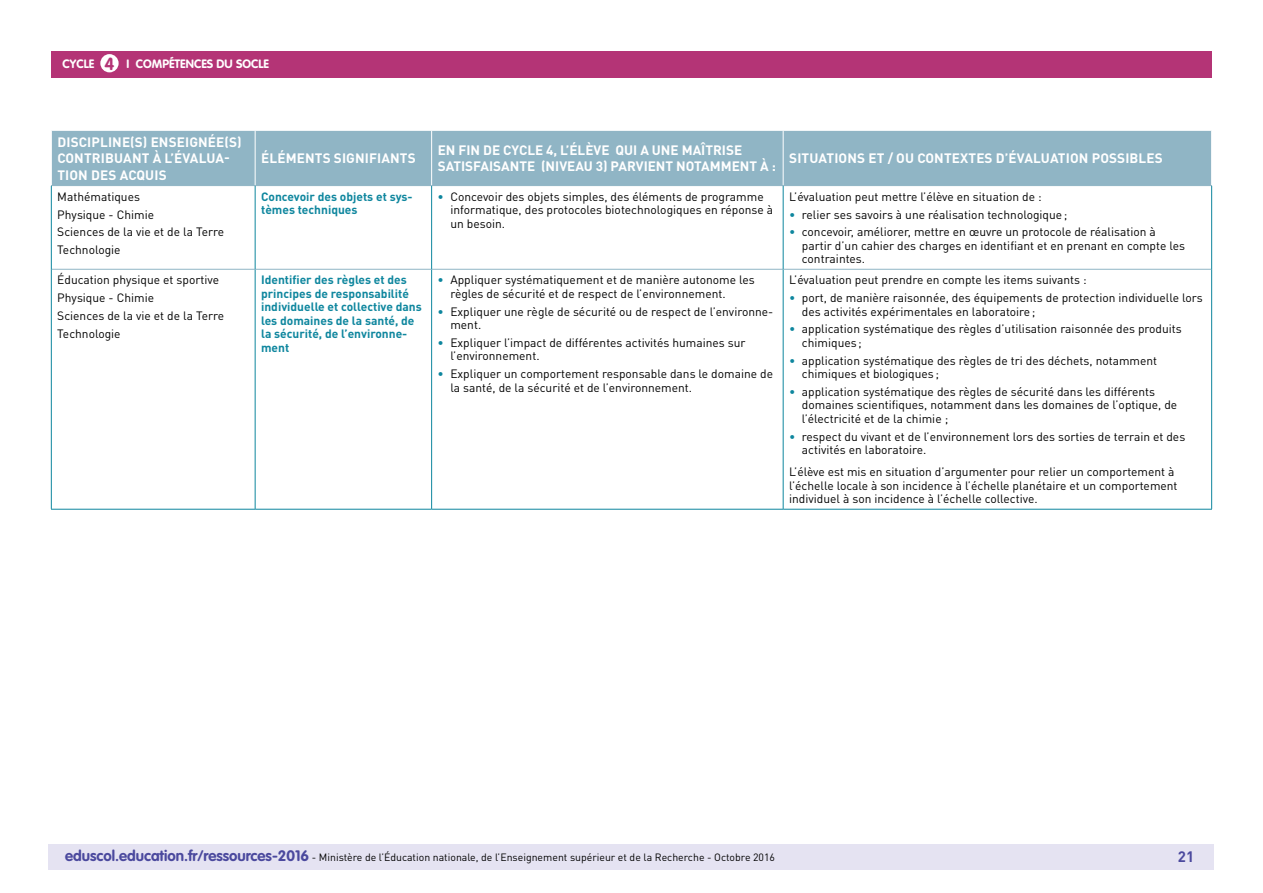
<style>
.page{position:relative;width:1263px;height:893px;background:#fff}
.page>*{position:absolute;margin:0;border:0;box-sizing:border-box;transform-origin:0 0}
.t1{font:700 17.25px "VAG Rounded Std";color:#b43476}
.t2{font:700 15px "DIN Pro";color:#4b499e}
.Titre_têtière_tablea{font:700 13.5px/16.2px "DIN Pro";letter-spacing:.01em;color:#fff}
.Texte_courant_tablea{font:12px/13.5px "DIN Pro";color:#000}
.Texte_gras_bleu{font:700 12px/13.5px "DIN Pro";color:#0e869e}
.t3{font:700 12px "VAG Rounded Std";color:#fff}
.t4{font:10.5px "DIN Pro";color:#000}
.s1{color:#0e869e}
.s2{font-family:"VAG Rounded Std";font-weight:700;font-size:15px;color:#4b499e}
</style>
<div class="page">
<div style="left:49px;top:844px;width:1165px;height:26px;background:#e5e3f2"></div>
<div style="left:51px;top:51px;width:1161px;height:27px;background:#b43476"></div>
<div style="left:100px;top:54px;width:19px;height:18px;background:#fff;border-radius:50%"></div>
<div style="left:52px;top:131px;width:1159px;height:54px;background:#90b5c5"></div>
<hr style="left:255px;top:131px;width:1px;height:54px;background:#fff">
<hr style="left:431px;top:131px;width:1px;height:54px;background:#fff">
<hr style="left:783px;top:131px;width:1px;height:54px;background:#fff">
<hr style="left:51px;top:185px;width:204px;height:1px;background:#90b5c5">
<hr style="left:255px;top:185px;width:177px;height:1px;background:#90b5c5">
<hr style="left:432px;top:185px;width:351px;height:1px;background:#90b5c5">
<hr style="left:783px;top:185px;width:429px;height:1px;background:#90b5c5">
<hr style="left:52px;top:269px;width:203px;height:1px;background:#90b5c5">
<hr style="left:255px;top:269px;width:177px;height:1px;background:#90b5c5">
<hr style="left:432px;top:269px;width:351px;height:1px;background:#90b5c5">
<hr style="left:783px;top:269px;width:428px;height:1px;background:#90b5c5">
<hr style="left:51px;top:186px;width:1px;height:83px;background:#0e869e">
<hr style="left:255px;top:186px;width:1px;height:83px;background:#0e869e">
<hr style="left:431px;top:186px;width:1px;height:83px;background:#0e869e">
<hr style="left:783px;top:186px;width:1px;height:83px;background:#0e869e">
<hr style="left:1211px;top:186px;width:1px;height:83px;background:#0e869e">
<hr style="left:51px;top:269px;width:1px;height:240px;background:#0e869e">
<hr style="left:255px;top:270px;width:1px;height:239px;background:#0e869e">
<hr style="left:431px;top:270px;width:1px;height:239px;background:#0e869e">
<hr style="left:783px;top:270px;width:1px;height:239px;background:#0e869e">
<hr style="left:1211px;top:269px;width:1px;height:240px;background:#0e869e">
<hr style="left:51px;top:509px;width:204px;height:1px;background:#0e869e">
<hr style="left:255px;top:509px;width:177px;height:1px;background:#0e869e">
<hr style="left:432px;top:509px;width:351px;height:1px;background:#0e869e">
<hr style="left:783px;top:509px;width:429px;height:1px;background:#0e869e">
<p class="t3" style="left:63px;top:57px;width:33px">CYCLE</p>
<p class="t3" style="left:127px;top:57px;width:144px">I COMPÉTENCES DU SOCLE</p>
<h1 class="t1" style="left:105px;top:53px;width:11px">4</h1>
<p class="Titre_têtière_tablea" style="left:57px;top:134px;width:186px">DISCIPLINE(S) ENSEIGNÉE(S)<br>CONTRIBUANT À L’ÉVALUA-<br>TION DES ACQUIS</p>
<p class="Texte_courant_tablea" style="left:57px;top:189px;width:84px">Mathématiques</p>
<p class="Texte_courant_tablea" style="left:57px;top:207px;width:98px">Physique - Chimie</p>
<p class="Texte_courant_tablea" style="left:57px;top:225px;width:168px">Sciences de la vie et de la Terre</p>
<p class="Texte_courant_tablea" style="left:57px;top:243px;width:65px">Technologie</p>
<p class="Texte_courant_tablea" style="left:57px;top:273px;width:163px">Éducation physique et sportive</p>
<p class="Texte_courant_tablea" style="left:57px;top:291px;width:98px">Physique - Chimie</p>
<p class="Texte_courant_tablea" style="left:57px;top:309px;width:168px">Sciences de la vie et de la Terre</p>
<p class="Texte_courant_tablea" style="left:57px;top:326px;width:65px">Technologie</p>
<p class="Titre_têtière_tablea" style="left:261px;top:150px;width:156px">ÉLÉMENTS SIGNIFIANTS</p>
<p class="Titre_têtière_tablea" style="left:438px;top:142px;width:340px">EN FIN DE CYCLE 4, L’ÉLÈVE QUI A UNE MAÎTRISE<br>SATISFAISANTE (NIVEAU 3) PARVIENT NOTAMMENT À :</p>
<p class="Titre_têtière_tablea" style="left:789px;top:150px;width:375px">SITUATIONS ET / OU CONTEXTES D’ÉVALUATION POSSIBLES</p>
<p class="Texte_gras_bleu" style="left:261px;top:189px;width:153px">Concevoir des objets et sys&shy;tèmes techniques</p>
<p class="Texte_courant_tablea" style="left:450px;top:189px;width:324px;text-indent:-13px"><span class="s1">•</span> Concevoir des objets simples, des éléments de programme informatique, des protocoles biotechnologiques en réponse à un besoin.</p>
<p class="Texte_courant_tablea" style="left:789px;top:189px;width:254px">L’évaluation peut mettre l’élève en situation de :</p>
<p class="Texte_courant_tablea" style="left:789px;top:207px;width:280px"><span class="s1">•</span> relier ses savoirs à une réalisation technologique;</p>
<p class="Texte_courant_tablea" style="left:802px;top:225px;width:385px;text-indent:-13px"><span class="s1">•</span> concevoir, améliorer, mettre en œuvre un protocole de réalisation à partir d’un cahier des charges en identifiant et en prenant en compte les contraintes.</p>
<p class="Texte_gras_bleu" style="left:261px;top:273px;width:162px">Identifier des règles et des principes de responsabilité individuelle et collective dans les domaines de la santé, de la sécurité, de l’environne&shy;ment</p>
<p class="Texte_courant_tablea" style="left:450px;top:273px;width:306px;text-indent:-13px"><span class="s1">•</span> Appliquer systématiquement et de manière autonome les règles de sécurité et de respect de l’environnement.</p>
<p class="Texte_courant_tablea" style="left:450px;top:304px;width:324px;text-indent:-13px"><span class="s1">•</span> Expliquer une règle de sécurité ou de respect de l’environne&shy;ment.</p>
<p class="Texte_courant_tablea" style="left:450px;top:336px;width:297px;text-indent:-13px"><span class="s1">•</span> Expliquer l’impact de différentes activités humaines sur l’environnement.</p>
<p class="Texte_courant_tablea" style="left:450px;top:367px;width:324px;text-indent:-13px"><span class="s1">•</span> Expliquer un comportement responsable dans le domaine de la santé, de la sécurité et de l’environnement.</p>
<p class="Texte_courant_tablea" style="left:789px;top:273px;width:299px">L’évaluation peut prendre en compte les items suivants :</p>
<p class="Texte_courant_tablea" style="left:802px;top:291px;width:402px;text-indent:-13px"><span class="s1">•</span> port, de manière raisonnée, des équipements de protection individuelle lors des activités expérimentales en laboratoire;</p>
<p class="Texte_courant_tablea" style="left:802px;top:322px;width:381px;text-indent:-13px"><span class="s1">•</span> application systématique des règles d’utilisation raisonnée des produits chimiques ;</p>
<p class="Texte_courant_tablea" style="left:802px;top:353px;width:357px;text-indent:-13px"><span class="s1">•</span> application systématique des règles de tri des déchets, notamment chimiques et biologiques ;</p>
<p class="Texte_courant_tablea" style="left:802px;top:385px;width:377px;text-indent:-13px"><span class="s1">•</span> application systématique des règles de sécurité dans les différents domaines scientifiques, notamment dans les domaines de l’optique, de l’électricité et de la chimie ;</p>
<p class="Texte_courant_tablea" style="left:802px;top:429px;width:385px;text-indent:-13px"><span class="s1">•</span> respect du vivant et de l’environnement lors des sorties de terrain et des activités en laboratoire.</p>
<p class="Texte_courant_tablea" style="left:789px;top:465px;width:390px">L’élève est mis en situation d’argumenter pour relier un comportement à l’échelle locale à son incidence à l’échelle planétaire et un comportement individuel à son incidence à l’échelle collective.</p>
<p class="t4" style="left:65px;top:850px;width:711px"><span class="s2">eduscol.education.fr/ressources-2016</span> - Ministère de l’Éducation nationale, de l’Enseignement supérieur et de la Recherche - Octobre 2016</p>
<p class="t2" style="left:1178px;top:846px;width:18px">21</p>
</div>
